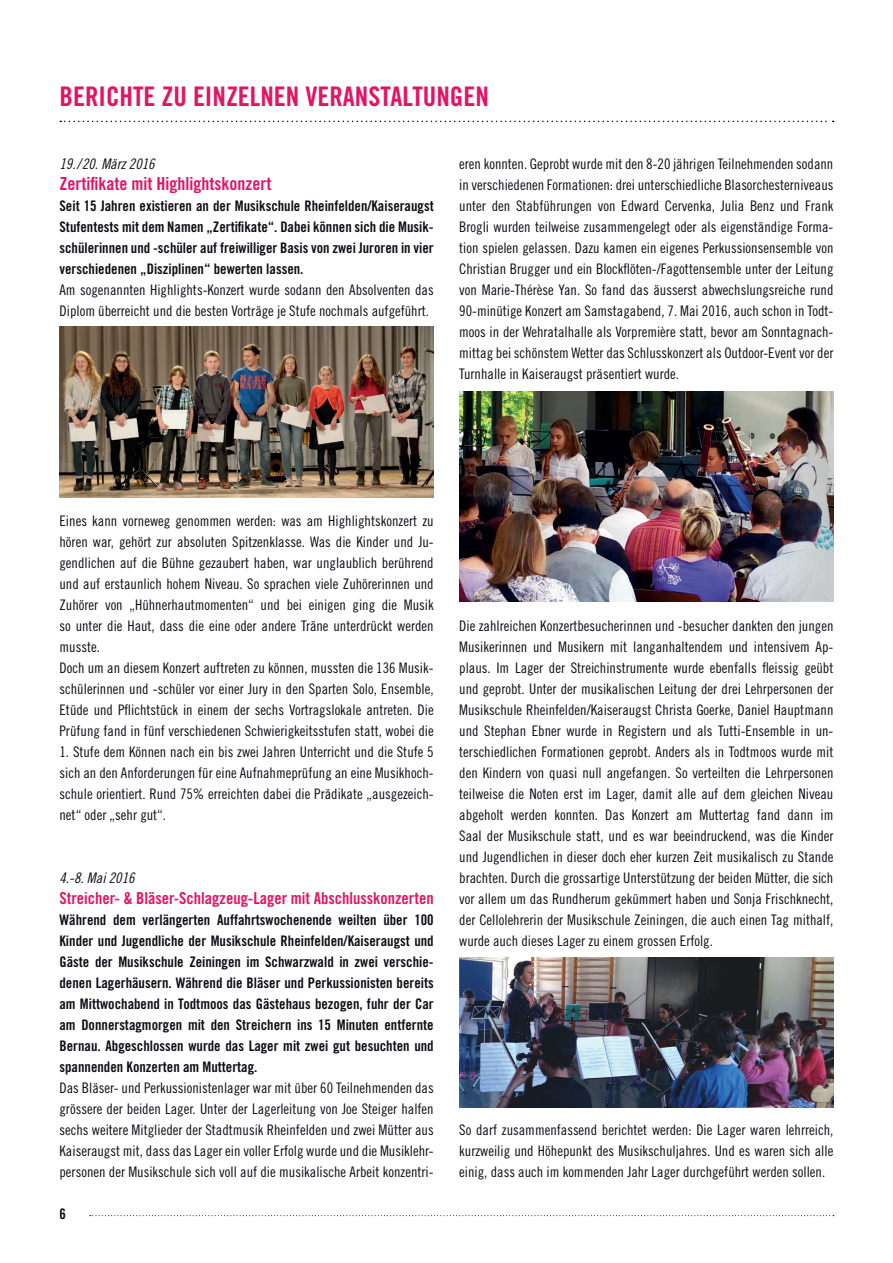
<style>
.page{position:relative;width:893px;height:1263px;background:#fff}
.page>*{position:absolute;margin:0;border:0;box-sizing:border-box;transform-origin:0 0}
.t1{font:27px "Trade Gothic Bold Cond Twenty";color:#e21464}
.t2{font:18px "Trade Gothic Bold Cond Twenty";color:#e21464}
.t3{font:16.5px "Trade Gothic Bold Cond Twenty";color:#e21464}
.t4{font:14.55px/21px "Trade Gothic Cond Eighteen";color:#0e0c15;text-align:justify}
.t5{font:14.55px/21px "Trade Gothic Bold Cond Twenty";color:#0e0c15;text-align:justify}
.t6{font:14.55px "Trade Gothic Cond Eighteen Obl";color:#0e0c15}
</style>
<div class="page">
<svg style="left:60px;top:121px;width:774px;height:1px"></svg>
<svg style="left:90px;top:1215px;width:744px;height:1px"></svg>
<img style="left:60px;top:327px;width:374px;height:170px">
<img style="left:459px;top:391px;width:374px;height:211px">
<img style="left:459px;top:957px;width:374px;height:150px">
<h1 class="t1" style="left:60px;top:80px;width:428px">Berichte zu einzelnen veranstaltungen</h1>
<p class="t6" style="left:60px;top:155px;width:97px">19./20. März 2016</p>
<p class="t2" style="left:60px;top:173px;width:213px">Zertifikate mit Highlightskonzert</p>
<p class="t5" style="left:60px;top:195px;width:376px">Seit 15 Jahren existieren an der Musikschule Rheinfelden/Kaiseraugst Stufentests mit dem Namen „Zertifikate“. Dabei können sich die Musik&shy;schülerinnen und -schüler auf freiwilliger Basis von zwei Juroren in vier verschiedenen „Disziplinen“ bewerten lassen.</p>
<p class="t4" style="left:60px;top:279px;width:376px">Am sogenannten Highlights-Konzert wurde sodann den Absolventen das<br>Diplom überreicht und die besten Vorträge je Stufe nochmals aufgeführt.</p>
<p class="t4" style="left:459px;top:153px;width:376px">eren konnten. Geprobt wurde mit den 8-20 jährigen Teilnehmenden sodann in verschiedenen Formationen: drei unterschiedliche Blasorchesterniveaus unter den Stabführungen von Edward Cervenka, Julia Benz und Frank Brogli wurden teilweise zusammengelegt oder als eigenständige Forma&shy;tion spielen gelassen. Dazu kamen ein eigenes Perkussionsensemble von Christian Brugger und ein Blockflöten-/Fagottensemble unter der Leitung von Marie-Thérèse Yan. So fand das äusserst abwechslungsreiche rund 90-minütige Konzert am Samstagabend, 7. Mai 2016, auch schon in Todt&shy;moos in der Wehratalhalle als Vorpremière statt, bevor am Sonntagnach&shy;mittag bei schönstem Wetter das Schlusskonzert als Outdoor-Event vor der Turnhalle in Kaiseraugst präsentiert wurde.</p>
<p class="t4" style="left:60px;top:510px;width:376px;text-align:left">Eines kann vorneweg genommen werden: was am Highlightskonzert zu hören war, gehört zur absoluten Spitzenklasse. Was die Kinder und Ju&shy;gendlichen auf die Bühne gezaubert haben, war unglaublich berührend und auf erstaunlich hohem Niveau. So sprachen viele Zuhörerinnen und Zuhörer von „Hühnerhautmomenten“ und bei einigen ging die Musik so unter die Haut, dass die eine oder andere Träne unterdrückt werden musste.<br>Doch um an diesem Konzert auftreten zu können, mussten die 136 Musik&shy;schülerinnen und -schüler vor einer Jury in den Sparten Solo, Ensemble, Etüde und Pflichtstück in einem der sechs Vortragslokale antreten. Die Prüfung fand in fünf verschiedenen Schwierigkeitsstufen statt, wobei die</p>
<p class="t4" style="left:60px;top:741px;width:376px">1. Stufe dem Können nach ein bis zwei Jahren Unterricht und die Stufe 5 sich an den Anforderungen für eine Aufnahmeprüfung an eine Musikhoch&shy;schule orientiert. Rund 75% erreichten dabei die Prädikate „ausgezeich&shy;net“ oder „sehr gut“.</p>
<p class="t6" style="left:60px;top:869px;width:77px">4.-8. Mai 2016</p>
<p class="t3" style="left:60px;top:888px;width:376px">Streicher- &amp; Bläser-Schlagzeug-Lager mit Abschlusskonzerten</p>
<p class="t5" style="left:60px;top:909px;width:376px">Während dem verlängerten Auffahrtswochenende weilten über 100<br>Kinder und Jugendliche der Musikschule Rheinfelden/Kaiseraugst und Gäste der Musikschule Zeiningen im Schwarzwald in zwei verschie&shy;denen Lagerhäusern. Während die Bläser und Perkussionisten bereits am Mittwochabend in Todtmoos das Gästehaus bezogen, fuhr der Car am Donnerstagmorgen mit den Streichern ins 15 Minuten entfernte Bernau. Abgeschlossen wurde das Lager mit zwei gut besuchten und spannenden Konzerten am Muttertag.</p>
<p class="t4" style="left:60px;top:1077px;width:376px">Das Bläser- und Perkussionistenlager war mit über 60 Teilnehmenden das grössere der beiden Lager. Unter der Lagerleitung von Joe Steiger halfen sechs weitere Mitglieder der Stadtmusik Rheinfelden und zwei Mütter aus Kaiseraugst mit, dass das Lager ein voller Erfolg wurde und die Musiklehr&shy;personen der Musikschule sich voll auf die musikalische Arbeit konzentri-</p>
<p class="t5" style="left:60px;top:1203px;width:8px">6</p>
<p class="t4" style="left:459px;top:615px;width:376px">Die zahlreichen Konzertbesucherinnen und -besucher dankten den jungen Musikerinnen und Musikern mit langanhaltendem und intensivem Ap&shy;plaus. Im Lager der Streichinstrumente wurde ebenfalls fleissig geübt und geprobt. Unter der musikalischen Leitung der drei Lehrpersonen der Musikschule Rheinfelden/Kaiseraugst Christa Goerke, Daniel Hauptmann und Stephan Ebner wurde in Registern und als Tutti-Ensemble in un&shy;terschiedlichen Formationen geprobt. Anders als in Todtmoos wurde mit den Kindern von quasi null angefangen. So verteilten die Lehrpersonen teilweise die Noten erst im Lager, damit alle auf dem gleichen Niveau abgeholt werden konnten. Das Konzert am Muttertag fand dann im Saal der Musikschule statt, und es war beeindruckend, was die Kinder und Jugendlichen in dieser doch eher kurzen Zeit musikalisch zu Stande brachten. Durch die grossartige Unterstützung der beiden Mütter, die sich vor allem um das Rundherum gekümmert haben und Sonja Frischknecht, der Cellolehrerin der Musikschule Zeiningen, die auch einen Tag mithalf, wurde auch dieses Lager zu einem grossen Erfolg.</p>
<p class="t4" style="left:459px;top:1119px;width:376px">So darf zusammenfassend berichtet werden: Die Lager waren lehrreich, kurzweilig und Höhepunkt des Musikschuljahres. Und es waren sich alle einig, dass auch im kommenden Jahr Lager durchgeführt werden sollen.</p>
</div>
